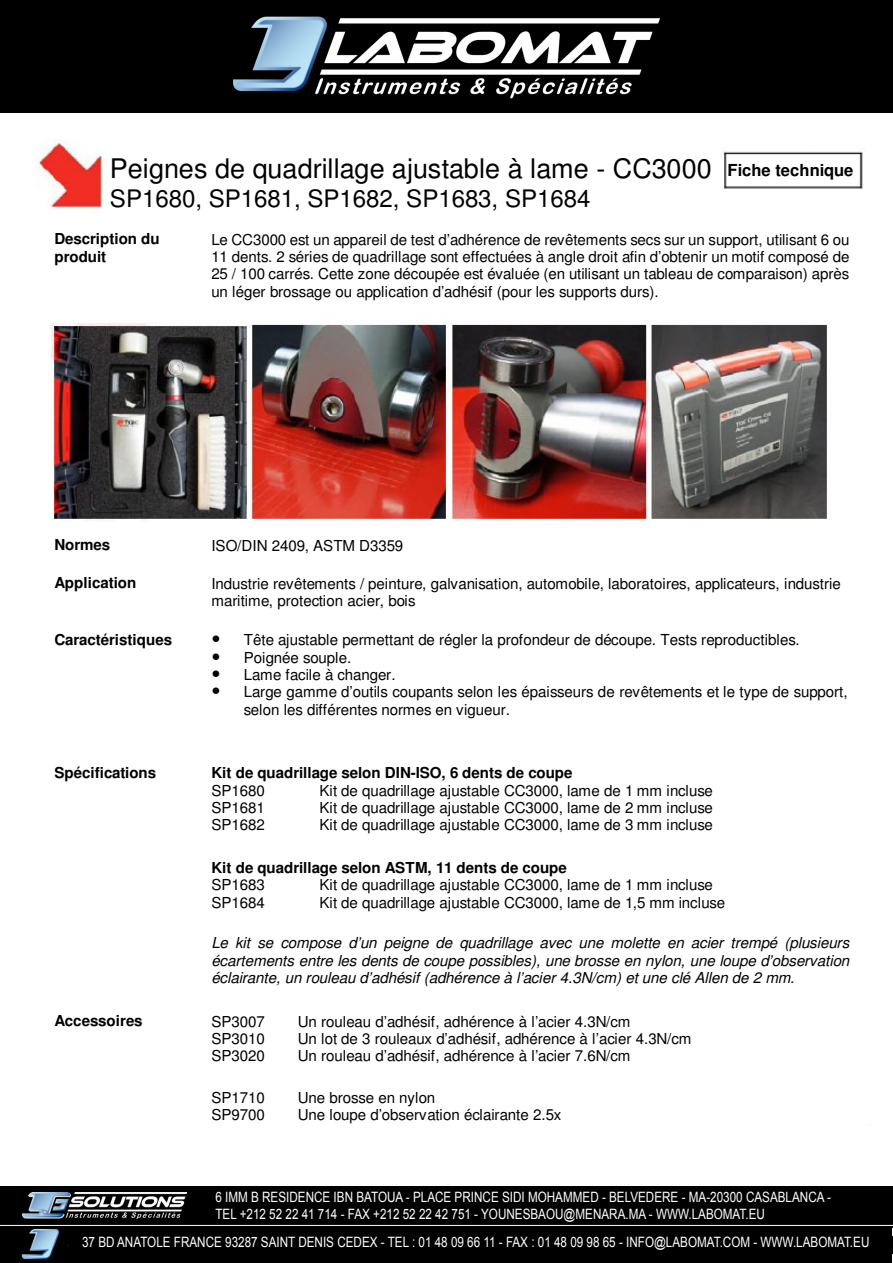
<style>
.page{position:relative;width:893px;height:1263px;background:#fff}
.page>*{position:absolute;margin:0;border:0;box-sizing:border-box;transform-origin:0 0}
.t1{font:27px "Helvetica";letter-spacing:.005em;color:#000}
.t2{font:24.15px "Helvetica";letter-spacing:-.005em;color:#000}
.t3{font:700 16.5px "Helvetica";color:#000}
.t4{font:15.15px/17.2px "Helvetica";letter-spacing:-.01em;color:#000}
.t5{font:italic 15.15px/17.2px "Helvetica";letter-spacing:-.01em;color:#000;text-align:justify}
.t6{font:700 15.15px/17.7px "Helvetica";letter-spacing:-.005em;color:#000}
.t7{font:15.15px/17.2px "Arial";color:#000;text-align:justify}
.t8{font:14.25px/17.1px "Arial";color:#fff;scale:.82 1}
.s1{font-weight:400}
</style>
<div class="page">
<div style="left:0;top:1186px;width:893px;height:41px;background:#000"></div>
<img style="left:0;top:0;width:893px;height:113px">
<div style="left:0;top:1227px;width:892px;height:35px;background:#000"></div>
<img style="left:23px;top:1193px;width:163px;height:25px">
<div style="left:69px;top:1236px;width:824px;height:17px;background:#000"></div>
<hr style="left:0;top:1225px;width:893px;height:1px;background:#fff">
<img style="left:37px;top:142px;width:826px;height:378px">
<div style="left:18px;top:218px;width:150px;height:105px;background:#fff"></div>
<div style="left:12px;top:312px;width:39px;height:425px;background:#fff"></div>
<p class="t1" style="left:110px;top:152px;width:603px">Peignes de quadrillage ajustable à lame - CC3000</p>
<p class="t2" style="left:110px;top:184px;width:482px">SP1680, SP1681, SP1682, SP1683, SP1684</p>
<p class="t6" style="left:54px;top:232px;width:107px;line-height:17.2px">Description du produit</p>
<p class="t3" style="left:728px;top:164px;width:127px">Fiche technique</p>
<p class="t4" style="left:211px;top:231px;width:640px;text-align:justify">Le CC3000 est un appareil de test d’adhérence de revêtements secs sur un support, utilisant 6 ou 11 dents. 2 séries de quadrillage sont effectuées à angle droit afin d’obtenir un motif composé de 25 / 100 carrés. Cette zone découpée est évaluée (en utilisant un tableau de comparaison) après un léger brossage ou application d’adhésif (pour les supports durs).</p>
<p class="t6" style="left:54px;top:537px;width:57px">Normes</p>
<p class="t6" style="left:54px;top:575px;width:83px">Application</p>
<p class="t6" style="left:54px;top:632px;width:119px">Caractéristiques</p>
<p class="t4" style="left:211px;top:537px;width:194px">ISO/DIN 2409, ASTM D3359</p>
<p class="t4" style="left:211px;top:574px;width:631px">Industrie revêtements / peinture, galvanisation, automobile, laboratoires, applicateurs, industrie maritime, protection acier, bois</p>
<p class="t4" style="left:244px;top:631px;width:605px">Tête ajustable permettant de régler la profondeur de découpe. Tests reproductibles.<br>Poignée souple.<br>Lame facile à changer.<br>Large gamme d’outils coupants selon les épaisseurs de revêtements et le type de support, selon les différentes normes en vigueur.</p>
<p class="t7" style="left:211px;top:629px;width:11px">● ● ● ●</p>
<p class="t6" style="left:54px;top:765px;width:104px">Spécifications</p>
<p class="t6" style="left:211px;top:765px;width:363px">Kit de quadrillage selon DIN-ISO, 6 dents de coupe<br><span class="s1">SP1680</span></p>
<p class="t4" style="left:319px;top:781px;width:395px">Kit de quadrillage ajustable CC3000, lame de 1 mm incluse</p>
<p class="t4" style="left:211px;top:799px;width:55px">SP1681</p>
<p class="t4" style="left:319px;top:799px;width:395px">Kit de quadrillage ajustable CC3000, lame de 2 mm incluse</p>
<p class="t4" style="left:211px;top:816px;width:55px">SP1682</p>
<p class="t4" style="left:319px;top:816px;width:395px">Kit de quadrillage ajustable CC3000, lame de 3 mm incluse</p>
<p class="t6" style="left:211px;top:860px;width:357px">Kit de quadrillage selon ASTM, 11 dents de coupe<br><span class="s1">SP1683</span></p>
<p class="t4" style="left:319px;top:876px;width:395px">Kit de quadrillage ajustable CC3000, lame de 1 mm incluse</p>
<p class="t4" style="left:211px;top:893px;width:55px">SP1684</p>
<p class="t4" style="left:319px;top:893px;width:407px">Kit de quadrillage ajustable CC3000, lame de 1,5 mm incluse</p>
<p class="t5" style="left:211px;top:936px;width:640px">Le kit se compose d’un peigne de quadrillage avec une molette en acier trempé (plusieurs écartements entre les dents de coupe possibles), une brosse en nylon, une loupe d’observation éclairante, un rouleau d’adhésif (adhérence à l’acier 4.3N/cm) et une clé Allen de 2 mm.</p>
<p class="t6" style="left:54px;top:1013px;width:90px">Accessoires</p>
<p class="t4" style="left:211px;top:1013px;width:55px;text-align:justify">SP3007<br>SP3010<br>SP3020</p>
<p class="t4" style="left:211px;top:1088px;width:55px">SP1710<br>SP9700</p>
<p class="t4" style="left:298px;top:1013px;width:395px">Un rouleau d’adhésif, adhérence à l’acier 4.3N/cm<br>Un lot de 3 rouleaux d’adhésif, adhérence à l’acier 4.3N/cm<br>Un rouleau d’adhésif, adhérence à l’acier 7.6N/cm</p>
<p class="t4" style="left:298px;top:1088px;width:265px">Une brosse en nylon<br>Une loupe d’observation éclairante 2.5x</p>
<p class="t8" style="left:215px;top:1189px;width:770px">6 LMM B RESIDENCE LBN BATOUA - PLACE PRINCE SIDI MOHAMMED - MA-BELVEDERE - TEL +212 52 22 41 714 -<br>FAX +212 52 22 42 751 - YOUNESBAOU@MENARA.MA - WWW.LABOMAT.EU</p>
<p class="t8" style="left:82px;top:1234px;width:962px">37 BD ANATOLE FRANCE 93287 SAINT DENIS CEDEX - TEL : 01 48 09 66 11 - FAX : 01 48 09 98 65 - INFO@LABOMAT.COM - WWW.LABOMAT.EU</p>
<p class="t8" style="left:215px;top:1189px;width:752px;text-indent:10px">IMM B RESIDENCE IBN BATOUA - PLACE PRINCE SIDI MOHAMMED - BELVEDERE - MA-20300 CASABLANCA -<br>TEL</p>
<p class="t8" style="left:308px;top:1206px;width:558px">1 14 FAX +212 52 22 42 751 - YOUNESBAOU@MEN RA.MA - WWW.LABOMAT.EU</p>
</div>
